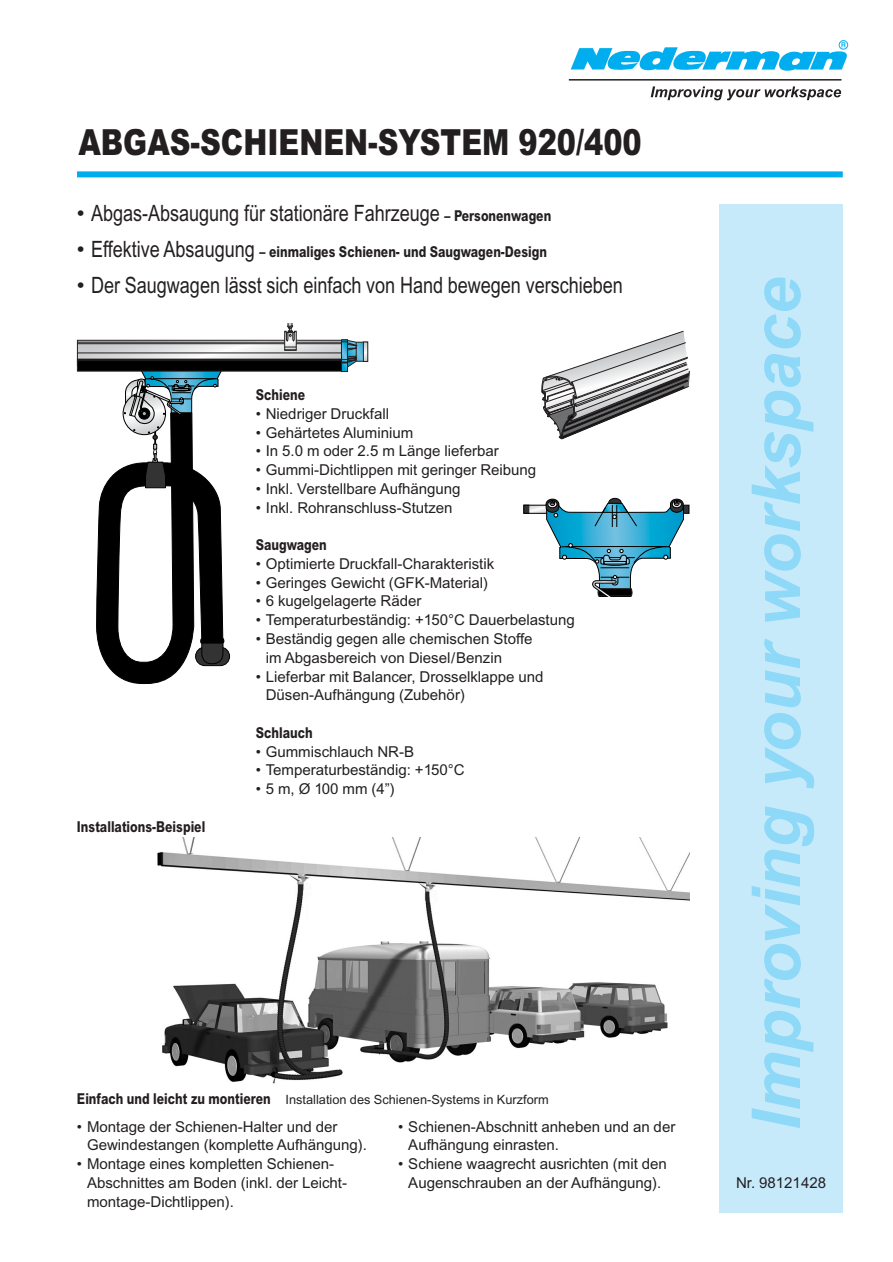
<style>
.page{position:relative;width:893px;height:1262px;background:#fff}
.page>*{position:absolute;margin:0;border:0;box-sizing:border-box;transform-origin:0 0}
.t1{font:italic 700 67.5px "Arial";color:#8ed8f8}
.t2{font:900 36px "Arial";color:#231f20;scale:.8 1}
.t3{font:22.5px "Arial";color:#231f20}
.t4{font:15px/18.8px "Arial";color:#231f20}
.t5{font:800 15px "Arial";color:#231f20;scale:.8 1}
.t6{font:12.75px "Arial";color:#231f20}
.s1{font-weight:800;font-size:15px}
.s2{font-weight:400;font-size:22.5px}
</style>
<div class="page">
<img style="left:157px;top:838px;width:532px;height:246px">
<svg style="left:79px;top:344px;width:262px;height:15px;background:#cfcfd0"></svg>
<div style="left:77px;top:340px;width:267px;height:25px;border:1px solid #231f20"></div>
<div style="left:77px;top:359px;width:267px;height:12px;background:#000;border:1px solid #231f20"></div>
<hr style="left:78px;top:342px;width:265px;height:1px;background:#231f20">
<hr style="left:78px;top:343px;width:265px;height:1px;background:#231f20">
<hr style="left:78px;top:353px;width:265px;height:1px;background:#231f20">
<hr style="left:78px;top:360px;width:265px;height:1px;background:#231f20">
<svg style="left:284px;top:324px;width:12px;height:27px"></svg>
<div style="left:341px;top:340px;width:6px;height:31px;background:#00a4d1"></div>
<div style="left:341px;top:340px;width:6px;height:32px;border:1px solid #231f20"></div>
<svg style="left:341px;top:340px;width:27px;height:28px"></svg>
<svg style="left:365px;top:344px;width:1px;height:15px"></svg>
<div style="left:363px;top:342px;width:5px;height:19px;border:1px solid #231f20"></div>
<svg style="left:96px;top:348px;width:134px;height:336px"></svg>
<div style="left:719px;top:204px;width:123px;height:1008px;background:#c7eafb"></div>
<div style="left:77px;top:171px;width:765px;height:6px;background:#00aeef"></div>
<svg style="left:650px;top:86px;width:191px;height:14px"></svg>
<hr style="left:569px;top:79px;width:271px;height:2px;background:#231f20">
<div style="left:838px;top:40px;width:10px;height:10px;border:1px solid #00aeef;border-radius:50%"></div>
<svg style="left:570px;top:42px;width:277px;height:29px"></svg>
<svg style="left:541px;top:331px;width:149px;height:108px"></svg>
<svg style="left:608px;top:498px;width:13px;height:10px"></svg>
<svg style="left:529px;top:507px;width:16px;height:4px"></svg>
<svg style="left:684px;top:505px;width:5px;height:8px"></svg>
<div style="left:523px;top:505px;width:6px;height:8px;background:#333;border:1px solid #000"></div>
<svg style="left:546px;top:500px;width:138px;height:96px"></svg>
<h2 class="t2" style="left:78px;top:129px;width:705px">ABGAS-SCHIENEN-SYSTEM 920/400</h2>
<h3 class="t3" style="left:77px;top:204px;width:476px">• Abgas-Absaugung für stationäre Fahrzeuge <span class="s1">– Personenwagen</span></h3>
<p class="t5" style="left:77px;top:246px;width:589px"><span class="s2">• Effektive Absaugung</span> – einmaliges Schienen- und Saugwagen-Design</p>
<h3 class="t3" style="left:77px;top:276px;width:547px">• Der Saugwagen lässt sich einfach von Hand bewegen verschieben</h3>
<p class="t5" style="left:77px;top:821px;width:162px">Installations-Beispiel</p>
<p class="t5" style="left:256px;top:389px;width:63px">Schiene</p>
<p class="t4" style="left:256px;top:405px;width:135px">• Niedriger Druckfall</p>
<p class="t4" style="left:256px;top:424px;width:159px">• Gehärtetes Aluminium</p>
<p class="t4" style="left:256px;top:443px;width:244px">• In 5.0 m oder 2.5 m Länge lieferbar</p>
<p class="t4" style="left:256px;top:462px;width:282px">• Gummi-Dichtlippen mit geringer Reibung</p>
<p class="t4" style="left:256px;top:480px;width:206px">• Inkl. Verstellbare Aufhängung</p>
<p class="t4" style="left:256px;top:499px;width:198px">• Inkl. Rohranschluss-Stutzen</p>
<p class="t5" style="left:256px;top:539px;width:90px">Saugwagen</p>
<p class="t4" style="left:256px;top:555px;width:240px">• Optimierte Druckfall-Charakteristik</p>
<p class="t4" style="left:256px;top:574px;width:234px">• Geringes Gewicht (GFK-Material)</p>
<p class="t4" style="left:256px;top:593px;width:167px">• 6 kugelgelagerte Räder</p>
<p class="t4" style="left:256px;top:612px;width:320px">• Temperaturbeständig: +150°C Dauerbelastung</p>
<p class="t4" style="left:266px;top:630px;width:268px;text-indent:-10px">• Beständig gegen alle chemischen Stoffe im Abgasbereich von Diesel/Benzin</p>
<p class="t4" style="left:266px;top:668px;width:279px;text-indent:-10px">• Lieferbar mit Balancer, Drosselklappe und<br>Düsen-Aufhängung (Zubehör)</p>
<p class="t5" style="left:256px;top:727px;width:73px">Schlauch</p>
<p class="t4" style="left:256px;top:743px;width:160px">• Gummischlauch NR-B</p>
<p class="t4" style="left:256px;top:762px;width:210px">• Temperaturbeständig: +150°C</p>
<p class="t4" style="left:256px;top:780px;width:141px">• 5 m, Ø 100 mm (4”)</p>
<p class="t6" style="left:77px;top:1094px;width:473px"><span class="s1">Einfach und leicht zu montieren</span> Installation des Schienen-Systems in Kurzform</p>
<p class="t4" style="left:87px;top:1118px;width:281px;text-indent:-10px">• Montage der Schienen-Halter und der<br>Gewindestangen (komplette Aufhängung).</p>
<p class="t4" style="left:87px;top:1155px;width:261px;text-indent:-10px">• Montage eines kompletten Schienen-<br>Abschnittes am Boden (inkl. der Leicht&shy;montage-Dichtlippen).</p>
<p class="t4" style="left:408px;top:1118px;width:268px;text-indent:-10px">• Schienen-Abschnitt anheben und an der<br>Aufhängung einrasten.</p>
<p class="t4" style="left:398px;top:1155px;width:270px;text-align:center">• Schiene waagrecht ausrichten (mit den<br>Augenschrauben an der Aufhängung).</p>
<h1 class="t1" style="left:751px;top:1130px;width:854px;rotate:-90deg">Improving your workspace</h1>
<p class="t4" style="left:736px;top:1174px;width:91px">Nr. 98121428</p>
</div>
